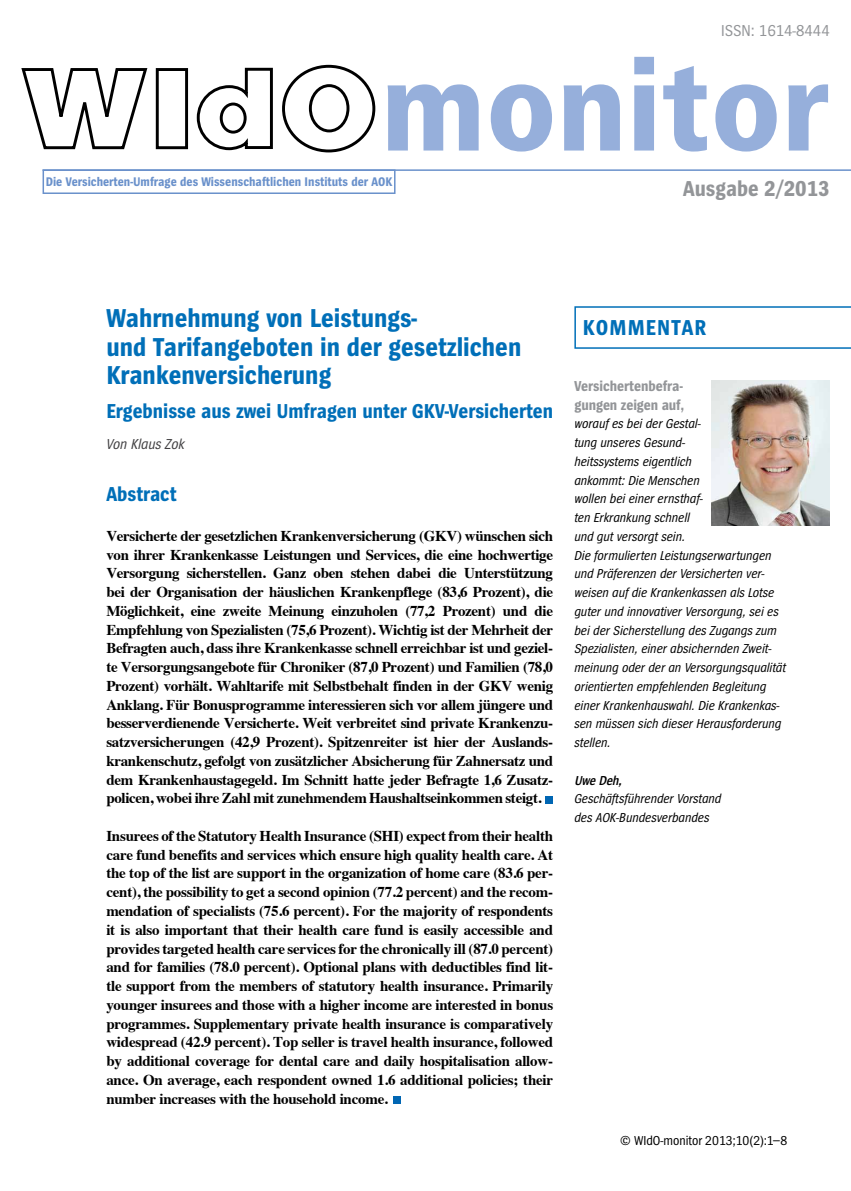
<style>
.page{position:relative;width:851px;height:1191px;background:#fff}
.page>*{position:absolute;margin:0;border:0;box-sizing:border-box;transform-origin:0 0}
.t1{font:700 27px/28.5px "Spiegel Cd";color:#006fb8}
.t2{font:700 22.5px "Spiegel Cd";color:#939598}
.t3{font:700 22.5px "Spiegel Cd";letter-spacing:.05em;color:#006fb8}
.t4{font:700 21px "Spiegel Cd";color:#006fb8}
.t5{font:16.5px "Spiegel Cd";color:#939598}
.t6{font:700 15px/18.8px "Times";letter-spacing:-.02em;color:#000;text-align:justify}
.t7{font:700 15px/18.8px "Spiegel Cd";letter-spacing:-.005em;color:#939598}
.t8{font:italic 15px "Spiegel Cd";color:#414042}
.t9{font:italic 13.5px/18.8px "Spiegel Cd";color:#000}
.t10{font:13.5px "Spiegel Cd";color:#000}
.t11{font:italic 600 13.5px "Spiegel Cd";color:#000}
.t12{font:700 13.05px "Spiegel Cd";color:#6a91cb}
</style>
<div class="page">
<svg style="left:21px;top:64px;width:355px;height:88px"></svg>
<svg style="left:387px;top:84px;width:91px;height:66px"></svg>
<svg style="left:490px;top:84px;width:62px;height:67px"></svg>
<svg style="left:563px;top:84px;width:56px;height:66px"></svg>
<svg style="left:634px;top:57px;width:20px;height:93px"></svg>
<svg style="left:663px;top:66px;width:43px;height:85px"></svg>
<svg style="left:715px;top:84px;width:61px;height:67px"></svg>
<svg style="left:788px;top:84px;width:39px;height:66px"></svg>
<svg style="left:574px;top:306px;width:276px;height:43px"></svg>
<div style="left:43px;top:169px;width:352px;height:25px;border:2px solid #6a91cb"></div>
<hr style="left:43px;top:169px;width:807px;height:2px;background:#6a91cb">
<img style="left:711px;top:381px;width:118px;height:144px">
<div style="left:545px;top:795px;width:8px;height:8px;background:#0066b3"></div>
<div style="left:393px;top:1095px;width:8px;height:8px;background:#0066b3"></div>
<p class="t5" style="left:721px;top:22px;width:110px">ISSN: 1614-8444</p>
<p class="t12" style="left:46px;top:175px;width:348px">Die Versicherten-Umfrage des Wissenschaftlichen Instituts der AOK</p>
<h2 class="t2" style="left:683px;top:177px;width:148px">Ausgabe 2/2013</h2>
<h1 class="t1" style="left:106px;top:305px;width:416px">Wahrnehmung von Leistungs-<br>und Tarifangeboten in der gesetzlichen<br>Krankenversicherung</h1>
<h3 class="t4" style="left:106px;top:400px;width:448px">Ergebnisse aus zwei Umfragen unter GKV-Versicherten</h3>
<p class="t8" style="left:106px;top:436px;width:80px">Von Klaus Zok</p>
<h3 class="t4" style="left:106px;top:483px;width:72px">Abstract</h3>
<p class="t6" style="left:106px;top:525px;width:448px">Versicherte der gesetzlichen Krankenversicherung (GKV) wünschen sich von ihrer Krankenkasse Leistungen und Services, die eine hochwertige Versorgung sicherstellen. Ganz oben stehen dabei die Unterstützung bei der Organisation der häuslichen Krankenpflege (83,6 Prozent), die Möglichkeit, eine zweite Meinung einzuholen (77,2 Prozent) und die Empfehlung von Spezialisten (75,6 Prozent). Wichtig ist der Mehrheit der Befragten auch, dass ihre Krankenkasse schnell erreichbar ist und geziel&shy;te Versorgungsangebote für Chroniker (87,0 Prozent) und Familien (78,0<br>Prozent) vorhält. Wahltarife mit Selbstbehalt finden in der GKV wenig Anklang. Für Bonusprogramme interessieren sich vor allem jüngere und besserverdienende Versicherte. Weit verbreitet sind private Krankenzu&shy;satzversicherungen (42,9 Prozent). Spitzenreiter ist hier der Auslands&shy;krankenschutz, gefolgt von zusätzlicher Absicherung für Zahnersatz und dem Krankenhaustagegeld. Im Schnitt hatte jeder Befragte 1,6 Zusatz&shy;policen, wobei ihre Zahl mit zunehmendem Haushaltseinkommen steigt.</p>
<p class="t6" style="left:106px;top:825px;width:448px">Insurees of the Statutory Health Insurance (SHI) expect from their health care fund benefits and services which ensure high quality health care. At the top of the list are support in the organization of home care (83.6 per&shy;cent), the possibility to get a second opinion (77.2 percent) and the recom&shy;mendation of specialists (75.6 percent). For the majority of respondents it is also important that their health care fund is easily accessible and provides targeted health care services for the chronically ill (87.0 percent) and for families (78.0 percent). Optional plans with deductibles find lit&shy;tle support from the members of statutory health insurance. Primarily younger insurees and those with a higher income are interested in bonus programmes. Supplementary private health insurance is comparatively widespread (42.9 percent). Top seller is travel health insurance, followed by additional coverage for dental care and daily hospitalisation allow&shy;ance. On average, each respondent owned 1.6 additional policies; their number increases with the household income.</p>
<h2 class="t3" style="left:583px;top:316px;width:125px">KOMMENTAR</h2>
<p class="t7" style="left:574px;top:377px;width:111px">Versichertenbefra&shy;gungen zeigen auf,</p>
<p class="t9" style="left:574px;top:415px;width:213px">worauf es bei der Gestal-<br>tung unseres Gesund-<br>heitssystems eigentlich<br>ankommt: Die Menschen<br>wollen bei einer ernsthaf-<br>ten Erkrankung schnell<br>und gut versorgt sein.<br>Die formulierten Leistungserwartungen und Präferenzen der Versicherten ver&shy;weisen auf die Krankenkassen als Lotse guter und innovativer Versorgung, sei es bei der Sicherstellung des Zugangs zum<br>Spezialisten, einer absichernden Zweit&shy;meinung oder der an Versorgungsqualität orientierten empfehlenden Begleitung einer Krankenhauswahl. Die Krankenkas&shy;sen müssen sich dieser Herausforderung stellen.</p>
<p class="t11" style="left:574px;top:773px;width:52px">Uwe Deh,</p>
<p class="t9" style="left:574px;top:790px;width:148px">Geschäftsführender Vorstand des AOK-Bundesverbandes</p>
<p class="t10" style="left:620px;top:1133px;width:168px">© WIdO-monitor 2013;10(2):1–8</p>
</div>
